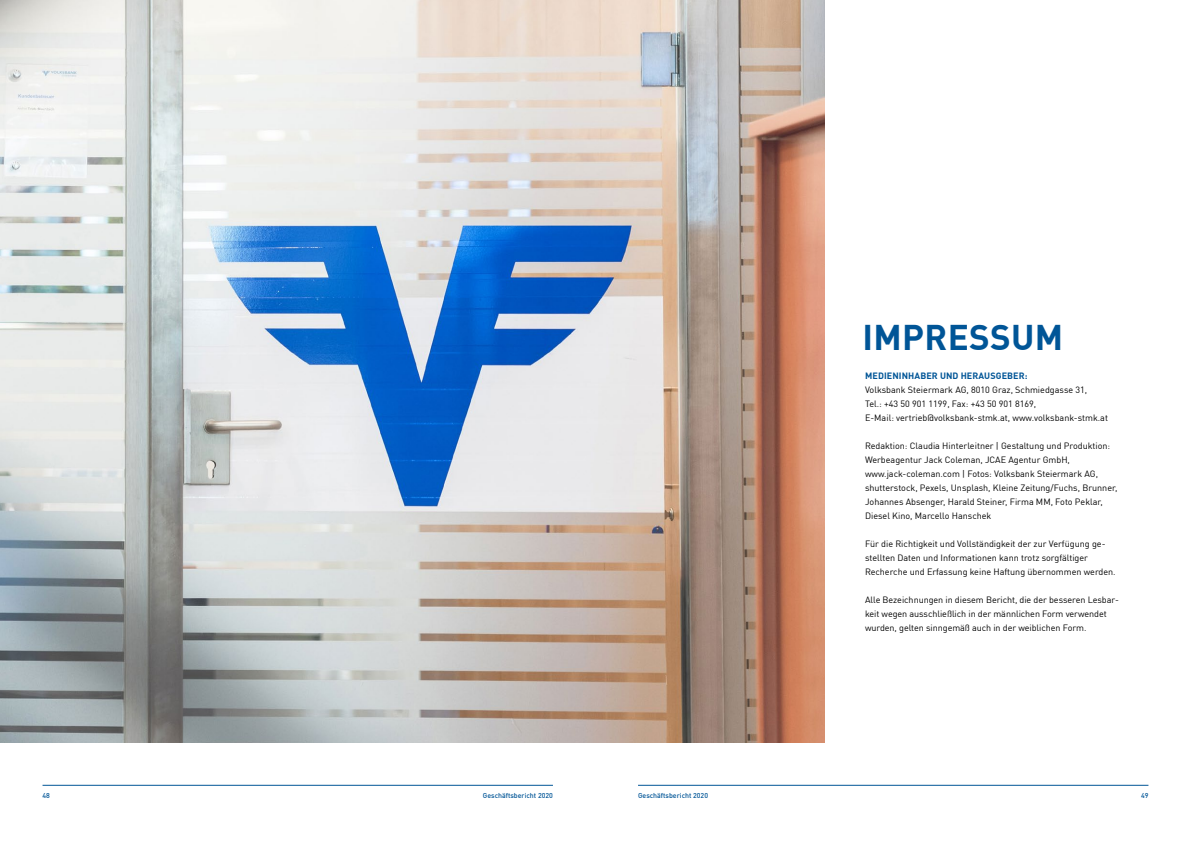
<style>
.page{position:relative;width:1191px;height:842px;background:#fff}
.page>*{position:absolute;margin:0;border:0;box-sizing:border-box;transform-origin:0 0}
.t1{font:700 35px "DINOT";letter-spacing:.01em;color:#005597}
.t2{font:9px/14px "DINOT";color:#000}
.t3{font:700 9px "DINOT";letter-spacing:.01em;color:#005597}
.t4{font:500 7px "DINOT";color:#005597}
</style>
<div class="page">
<hr style="left:638px;top:785px;width:510px;height:1px;background:#005597">
<hr style="left:43px;top:785px;width:510px;height:1px;background:#005597">
<img style="left:0;top:0;width:824px;height:743px">
<h1 class="t1" style="left:862px;top:310px;width:202px">IMPRESSUM</h1>
<p class="t3" style="left:865px;top:368px;width:164px">MEDIENINHABER UND HERAUSGEBER:</p>
<p class="t2" style="left:865px;top:382px;width:244px">Volksbank Steiermark AG, 8010 Graz, Schmiedgasse 31,<br>Tel.: +43 50 901 1199, Fax: +43 50 901 8169,<br>E-Mail: vertrieb@volksbank-stmk.at, www.volksbank-stmk.at</p>
<p class="t2" style="left:865px;top:438px;width:254px">Redaktion: Claudia Hinterleitner | Gestaltung und Produktion:<br>Werbeagentur Jack Coleman, JCAE Agentur GmbH, www.jack-coleman.com | Fotos: Volksbank Steiermark AG, shutterstock, Pexels, Unsplash, Kleine Zeitung/Fuchs, Brunner, Johannes Absenger, Harald Steiner, Firma MM, Foto Peklar, Diesel Kino, Marcello Hanschek</p>
<p class="t2" style="left:865px;top:536px;width:252px">Für die Richtigkeit und Vollständigkeit der zur Verfügung ge&shy;stellten Daten und Informationen kann trotz sorgfältiger<br>Recherche und Erfassung keine Haftung übernommen werden.</p>
<p class="t2" style="left:865px;top:592px;width:254px">Alle Bezeichnungen in diesem Bericht, die der besseren Lesbar&shy;keit wegen ausschließlich in der männlichen Form verwendet wurden, gelten sinngemäß auch in der weiblichen Form.</p>
<p class="t4" style="left:43px;top:790px;width:9px">48</p>
<p class="t4" style="left:483px;top:790px;width:72px">Geschäftsbericht 2020</p>
<p class="t4" style="left:638px;top:790px;width:72px">Geschäftsbericht 2020</p>
<p class="t4" style="left:1141px;top:790px;width:9px">49</p>
</div>
